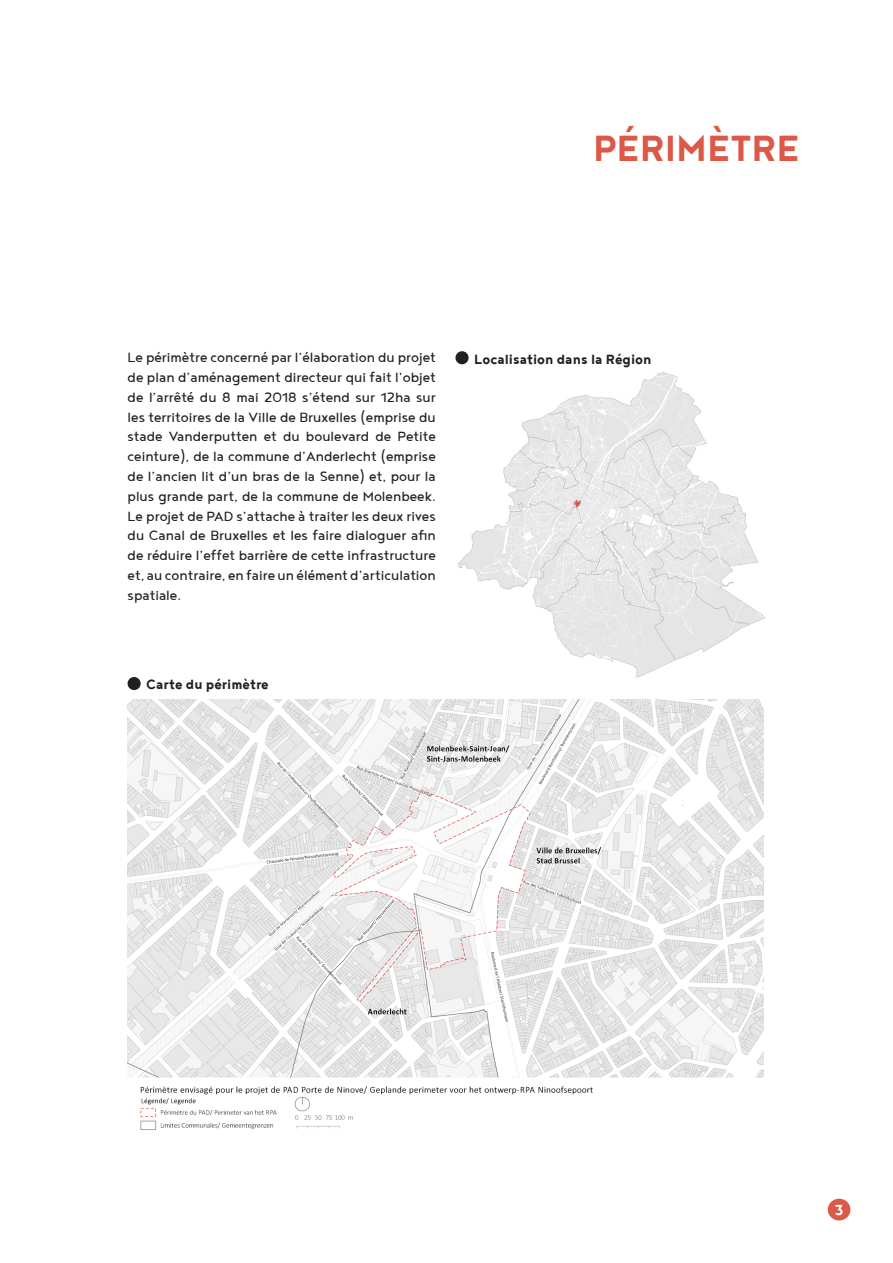
<style>
.page{position:relative;width:893px;height:1263px;background:#fff}
.page>*{position:absolute;margin:0;border:0;box-sizing:border-box;transform-origin:0 0}
.t1{font:700 45px "Noyh";color:#dc5949}
.t2{font:700 18px "Noyh";color:#fff}
.t3{font:16.5px/19.8px "Noyh";color:#231f20;text-align:justify}
.t4{font:700 16.5px "Noyh";color:#231f20}
</style>
<div class="page">
<img style="left:457px;top:372px;width:308px;height:306px">
<img style="left:128px;top:699px;width:636px;height:431px">
<div style="left:128px;top:677px;width:13px;height:13px;background:#231f20;border-radius:50%"></div>
<div style="left:828px;top:1199px;width:22px;height:21px;background:#dc5949;border-radius:50%"></div>
<div style="left:455px;top:351px;width:14px;height:13px;background:#231f20;border-radius:50%"></div>
<p class="t1" style="left:593px;top:122px;width:208px">PÉRIMÈTRE</p>
<p class="t3" style="left:128px;top:347px;width:310px">Le périmètre concerné par l’élaboration du projet de plan d’aménagement directeur qui fait l’objet de l’arrêté du 8 mai 2018 s’étend sur 12ha sur les territoires de la Ville de Bruxelles (emprise du stade Vanderputten et du boulevard de Petite ceinture), de la commune d’Anderlecht (emprise de l’ancien lit d’un bras de la Senne) et, pour la plus grande part, de la commune de Molenbeek.<br>Le projet de PAD s’attache à traiter les deux rives du Canal de Bruxelles et les faire dialoguer afin de réduire l’effet barrière de cette infrastructure et, au contraire, en faire un élément d’articulation spatiale.</p>
<p class="t4" style="left:146px;top:675px;width:124px">Carte du périmètre</p>
<p class="t4" style="left:474px;top:349px;width:179px">Localisation dans la Région</p>
<p class="t2" style="left:835px;top:1199px;width:10px">3</p>
</div>
